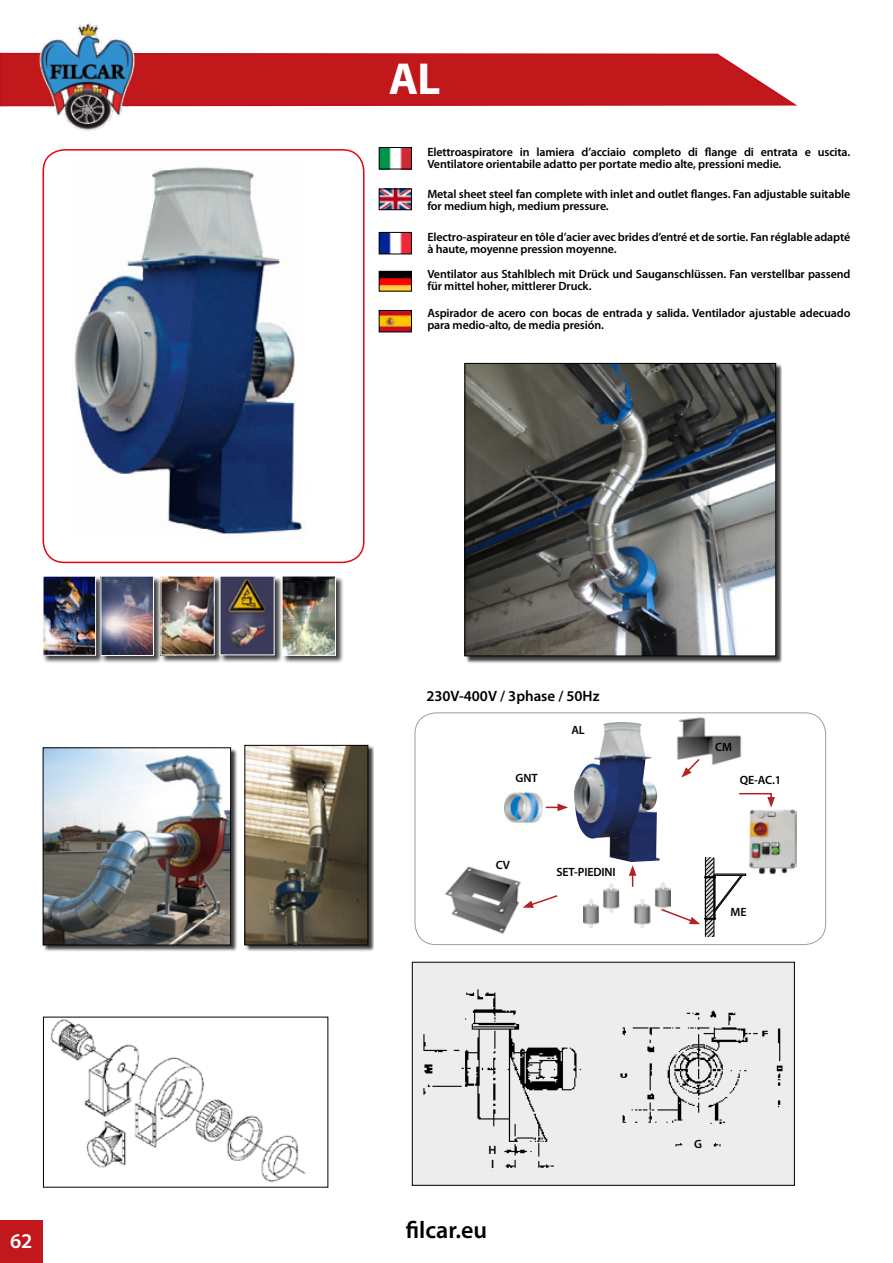
<style>
.page{position:relative;width:893px;height:1263px;background:#fff}
.page>*{position:absolute;margin:0;border:0;box-sizing:border-box;transform-origin:0 0}
.t1{font:700 45px "Myriad Pro";color:#fff}
.t2{font:600 24px "Myriad Pro";color:#000}
.t3{font:600 21px "Myriad Pro";color:#fff}
.t4{font:600 15px "Myriad Pro";color:#000}
.t5{font:600 12px/12px "Myriad Pro";letter-spacing:-.01em;color:#000}
</style>
<div class="page">
<img style="left:40px;top:23px;width:93px;height:108px">
<div style="left:0;top:1220px;width:43px;height:43px;background:#c0181b"></div>
<svg style="left:0;top:52px;width:797px;height:55px;background:#b9343a"></svg>
<div style="left:466px;top:364px;width:316px;height:299px;background:#000;opacity:.75"></div>
<img style="left:466px;top:365px;width:308px;height:289px">
<div style="left:464px;top:363px;width:312px;height:293px;border:1px solid #000"></div>
<img style="left:74px;top:167px;width:231px;height:368px">
<div style="left:43px;top:149px;width:321px;height:414px;border:2px solid #e30613;border-radius:21px"></div>
<div style="left:43px;top:576px;width:61px;height:88px;background:#000;opacity:.75"></div>
<img style="left:45px;top:578px;width:49px;height:76px">
<div style="left:43px;top:576px;width:53px;height:80px;border:1px solid #fff"></div>
<div style="left:100px;top:576px;width:62px;height:88px;background:#000;opacity:.75"></div>
<img style="left:102px;top:578px;width:50px;height:76px">
<div style="left:100px;top:576px;width:54px;height:80px;border:1px solid #fff"></div>
<div style="left:160px;top:576px;width:62px;height:87px;background:#000;opacity:.75"></div>
<img style="left:162px;top:578px;width:51px;height:75px">
<div style="left:160px;top:576px;width:55px;height:79px;border:1px solid #fff"></div>
<div style="left:220px;top:576px;width:63px;height:87px;background:#000;opacity:.75"></div>
<img style="left:222px;top:578px;width:51px;height:75px">
<div style="left:282px;top:576px;width:62px;height:88px;background:#000;opacity:.75"></div>
<img style="left:284px;top:578px;width:50px;height:76px">
<div style="left:282px;top:576px;width:54px;height:80px;border:1px solid #fff"></div>
<div style="left:415px;top:712px;width:411px;height:233px;border:1px solid #9d9d9c;border-radius:21px"></div>
<img style="left:504px;top:792px;width:38px;height:31px">
<img style="left:574px;top:722px;width:86px;height:140px">
<img style="left:749px;top:809px;width:48px;height:64px">
<svg style="left:546px;top:803px;width:22px;height:8px"></svg>
<svg style="left:739px;top:793px;width:36px;height:14px"></svg>
<img style="left:676px;top:717px;width:66px;height:48px">
<svg style="left:681px;top:757px;width:20px;height:20px"></svg>
<img style="left:583px;top:883px;width:77px;height:44px">
<svg style="left:629px;top:865px;width:7px;height:22px"></svg>
<img style="left:445px;top:866px;width:78px;height:68px">
<svg style="left:523px;top:895px;width:35px;height:13px"></svg>
<svg style="left:660px;top:858px;width:86px;height:79px"></svg>
<div style="left:43px;top:748px;width:195px;height:204px;background:#000;opacity:.75"></div>
<img style="left:45px;top:749px;width:184px;height:194px">
<div style="left:43px;top:747px;width:188px;height:198px;border:1px solid #000"></div>
<div style="left:245px;top:746px;width:129px;height:206px;background:#000;opacity:.75"></div>
<img style="left:246px;top:747px;width:120px;height:196px">
<div style="left:244px;top:745px;width:124px;height:200px;border:1px solid #000"></div>
<img style="left:381px;top:149px;width:29px;height:18px">
<div style="left:379px;top:147px;width:33px;height:22px;border:1px solid #000"></div>
<img style="left:381px;top:234px;width:29px;height:18px">
<div style="left:379px;top:232px;width:33px;height:22px;border:1px solid #000"></div>
<img style="left:381px;top:312px;width:29px;height:18px">
<div style="left:379px;top:310px;width:33px;height:22px;border:1px solid #000"></div>
<img style="left:381px;top:191px;width:29px;height:17px">
<div style="left:379px;top:189px;width:33px;height:21px;border:1px solid #000"></div>
<img style="left:381px;top:273px;width:29px;height:16px">
<div style="left:379px;top:271px;width:33px;height:20px;border:1px solid #000"></div>
<div style="left:412px;top:962px;width:382px;height:223px;background:#ededed"></div>
<img style="left:423px;top:989px;width:360px;height:182px">
<div style="left:412px;top:962px;width:383px;height:224px;border:1px solid #000"></div>
<img style="left:50px;top:1019px;width:256px;height:164px">
<div style="left:694px;top:1139px;width:8px;height:9px;background:#ededed"></div>
<div style="left:488px;top:1159px;width:9px;height:10px;background:#ededed"></div>
<div style="left:488px;top:1145px;width:9px;height:10px;background:#ededed"></div>
<h3 class="t3" style="left:10px;top:1227px;width:24px">62</h3>
<h1 class="t1" style="left:389px;top:49px;width:53px">AL</h1>
<p class="t5" style="left:427px;top:146px;width:425px">Elettroaspiratore in lamiera d’acciaio completo di flange di entrata e uscita.<br>Ventilatore orientabile adatto per portate medio alte, pressioni medie.</p>
<p class="t5" style="left:427px;top:187px;width:425px">Metal sheet steel fan complete with inlet and outlet flanges. Fan adjustable suitable for medium high, medium pressure.</p>
<p class="t5" style="left:427px;top:231px;width:425px">Electro-aspirateur en tôle d’acier avec brides d’entré et de sortie. Fan réglable adapté à haute, moyenne pression moyenne.</p>
<p class="t5" style="left:427px;top:268px;width:425px">Ventilator aus Stahlblech mit Drück und Sauganschlüssen. Fan verstellbar passend für mittel hoher, mittlerer Druck.</p>
<p class="t5" style="left:427px;top:307px;width:425px">Aspirador de acero con bocas de entrada y salida. Ventilador ajustable adecuado para medio-alto, de media presión.</p>
<p class="t4" style="left:426px;top:686px;width:175px">230V-400V / 3phase / 50Hz</p>
<p class="t5" style="left:571px;top:723px;width:15px">AL</p>
<p class="t5" style="left:715px;top:740px;width:18px">CM</p>
<p class="t5" style="left:516px;top:771px;width:24px">GNT</p>
<p class="t5" style="left:740px;top:774px;width:43px">QE-AC.1</p>
<p class="t5" style="left:496px;top:858px;width:16px">CV</p>
<p class="t5" style="left:556px;top:865px;width:61px">SET-PIEDINI</p>
<p class="t5" style="left:731px;top:906px;width:17px">ME</p>
<p class="t5" style="left:489px;top:1144px;width:10px">H</p>
<p class="t5" style="left:491px;top:1158px;width:5px">I</p>
<h2 class="t2" style="left:406px;top:1215px;width:83px">filcar.eu</h2>
<p class="t5" style="left:694px;top:1138px;width:9px">G</p>
</div>
